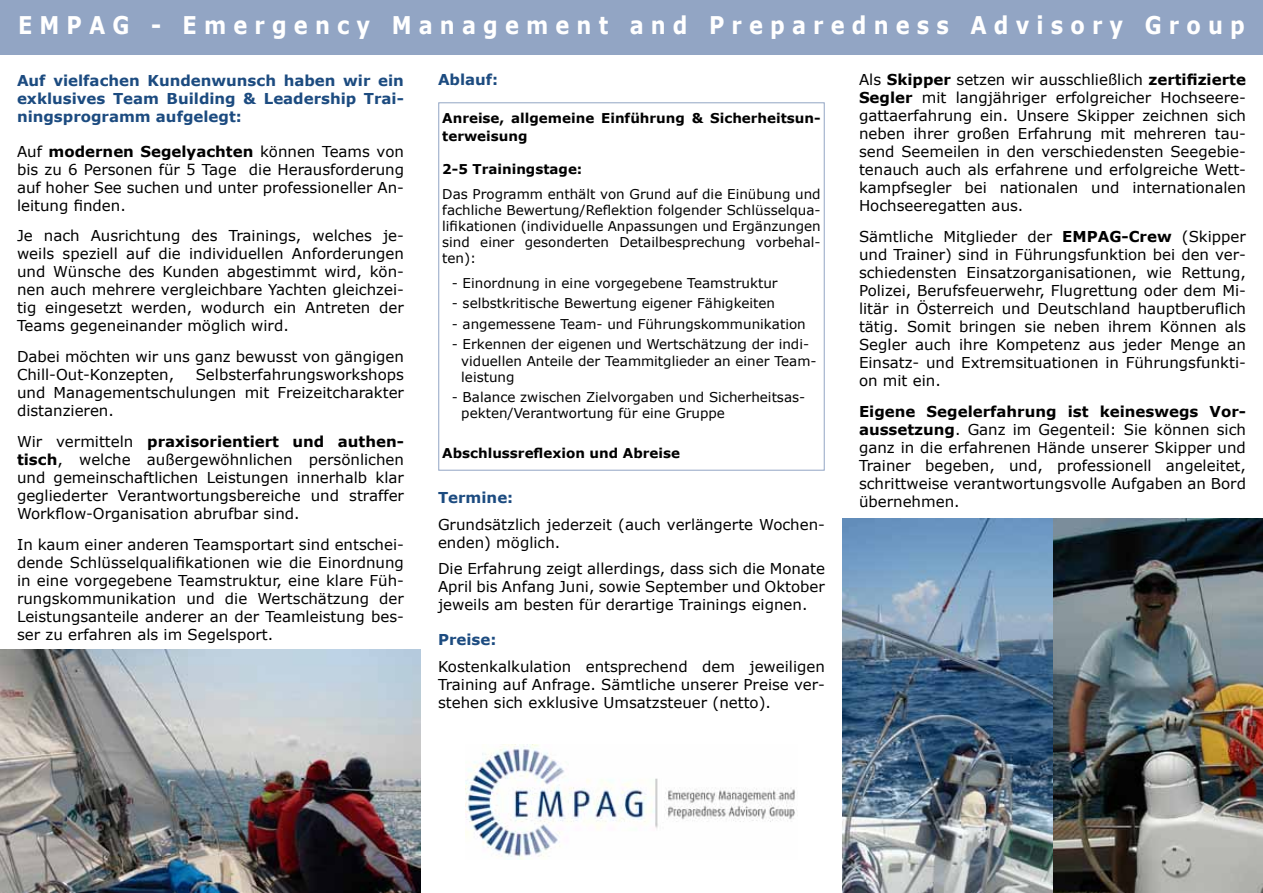
<style>
.page{position:relative;width:1263px;height:893px;background:#fff}
.page>*{position:absolute;margin:0;border:0;box-sizing:border-box;transform-origin:0 0}
.t1{font:700 24.3px "Verdana";letter-spacing:.34em;color:#fff;scale:.86 1}
.t2{font:15px/18px "Verdana";color:#000;text-align:justify}
.t3{font:700 15px/18px "Verdana";color:#1c4b80;text-align:justify}
.t4{font:13.5px/16.2px "Verdana";color:#000}
.t5{font:700 13.5px/18px "Verdana";color:#000}
.s1{font-weight:700}
</style>
<div class="page">
<img style="left:1052px;top:519px;width:211px;height:374px">
<div style="left:438px;top:102px;width:387px;height:369px;border:1px solid #92a5c4"></div>
<div style="left:0;top:0;width:1263px;height:55px;background:#92a5c4"></div>
<img style="left:0;top:650px;width:421px;height:243px">
<img style="left:842px;top:519px;width:210px;height:374px">
<img style="left:465px;top:744px;width:330px;height:115px">
<h1 class="t1" style="left:18px;top:7px;width:1428px">EMPAG - Emergency Management and Preparedness Advisory Group</h1>
<p class="t3" style="left:17px;top:71px;width:388px">Auf vielfachen Kundenwunsch haben wir ein exklusives Team Building &amp; Leadership Trai&shy;ningsprogramm aufgelegt:</p>
<p class="t2" style="left:17px;top:142px;width:388px">Auf <span class="s1">modernen Segelyachten</span> können Teams von bis zu 6 Personen für 5 Tage die Herausforderung auf hoher See suchen und unter professioneller An&shy;leitung finden.</p>
<p class="t2" style="left:17px;top:227px;width:388px">Je nach Ausrichtung des Trainings, welches je&shy;weils speziell auf die individuellen Anforderungen und Wünsche des Kunden abgestimmt wird, kön&shy;nen auch mehrere vergleichbare Yachten gleichzei&shy;tig eingesetzt werden, wodurch ein Antreten der Teams gegeneinander möglich wird.</p>
<p class="t2" style="left:17px;top:348px;width:388px">Dabei möchten wir uns ganz bewusst von gängigen<br>Chill-Out-Konzepten,</p>
<p class="t2" style="left:17px;top:366px;width:388px;text-indent:179px">Selbsterfahrungsworkshops und Managementschulungen mit Freizeitcharakter distanzieren.</p>
<p class="t2" style="left:17px;top:432px;width:388px">Wir vermitteln <span class="s1">praxisorientiert und authen&shy;tisch</span>, welche außergewöhnlichen persönlichen und gemeinschaftlichen Leistungen innerhalb klar gegliederter Verantwortungsbereiche und straffer Workflow-Organisation abrufbar sind.</p>
<p class="t2" style="left:17px;top:535px;width:388px">In kaum einer anderen Teamsportart sind entschei&shy;dende Schlüsselqualifikationen wie die Einordnung in eine vorgegebene Teamstruktur, eine klare Füh&shy;rungskommunikation und die Wertschätzung der Leistungsanteile anderer an der Teamleistung bes&shy;ser zu erfahren als im Segelsport.</p>
<p class="t3" style="left:438px;top:70px;width:62px">Ablauf:</p>
<p class="t5" style="left:442px;top:108px;width:380px">Anreise, allgemeine Einführung &amp; Sicherheitsun&shy;terweisung</p>
<p class="t5" style="left:442px;top:160px;width:142px">2-5 Trainingstage:</p>
<p class="t4" style="left:442px;top:185px;width:380px;text-align:justify">Das Programm enthält von Grund auf die Einübung und fachliche Bewertung/Reflektion folgender Schlüsselqua&shy;lifikationen (individuelle Anpassungen und Ergänzungen sind einer gesonderten Detailbesprechung vorbehal&shy;ten):</p>
<p class="t4" style="left:452px;top:275px;width:327px">- Einordnung in eine vorgegebene Teamstruktur</p>
<p class="t4" style="left:452px;top:295px;width:325px">- selbstkritische Bewertung eigener Fähigkeiten</p>
<p class="t4" style="left:452px;top:316px;width:355px">- angemessene Team- und Führungskommunikation</p>
<p class="t4" style="left:461px;top:336px;width:357px;text-indent:-10px">- Erkennen der eigenen und Wertschätzung der indi&shy;viduellen Anteile der Teammitglieder an einer Team&shy;leistung</p>
<p class="t4" style="left:461px;top:389px;width:345px;text-indent:-10px">- Balance zwischen Zielvorgaben und Sicherheitsas&shy;pekten/Verantwortung für eine Gruppe</p>
<p class="t5" style="left:442px;top:443px;width:239px">Abschlussreflexion und Abreise</p>
<p class="t3" style="left:438px;top:488px;width:77px">Termine:</p>
<p class="t2" style="left:438px;top:515px;width:388px">Grundsätzlich jederzeit (auch verlängerte Wochen&shy;enden) möglich.</p>
<p class="t2" style="left:438px;top:559px;width:388px">Die Erfahrung zeigt allerdings, dass sich die Monate April bis Anfang Juni, sowie September und Oktober jeweils am besten für derartige Trainings eignen.</p>
<p class="t3" style="left:438px;top:630px;width:60px">Preise:</p>
<p class="t2" style="left:438px;top:657px;width:388px">Kostenkalkulation entsprechend dem jeweiligen Training auf Anfrage. Sämtliche unserer Preise ver&shy;stehen sich exklusive Umsatzsteuer (netto).</p>
<p class="t2" style="left:859px;top:71px;width:388px">Als <span class="s1">Skipper</span> setzen wir ausschließlich <span class="s1">zertifizierte Segler</span> mit langjähriger erfolgreicher Hochseere&shy;gattaerfahrung ein. Unsere Skipper zeichnen sich neben ihrer großen Erfahrung mit mehreren tau&shy;send Seemeilen in den verschiedensten Seegebie&shy;tenauch auch als erfahrene und erfolgreiche Wett&shy;kampfsegler bei nationalen und internationalen Hochseeregatten aus.</p>
<p class="t2" style="left:859px;top:227px;width:388px">Sämtliche Mitglieder der <span class="s1">EMPAG-Crew</span> (Skipper und Trainer) sind in Führungsfunktion bei den ver&shy;schiedensten Einsatzorganisationen, wie Rettung, Polizei, Berufsfeuerwehr, Flugrettung oder dem Mi&shy;litär in Österreich und Deutschland hauptberuflich tätig. Somit bringen sie neben ihrem Können als Segler auch ihre Kompetenz aus jeder Menge an Einsatz- und Extremsituationen in Führungsfunkti&shy;on mit ein.</p>
<p class="t2" style="left:859px;top:402px;width:388px"><span class="s1">Eigene Segelerfahrung ist keineswegs Vor&shy;aussetzung</span>. Ganz im Gegenteil: Sie können sich ganz in die erfahrenen Hände unserer Skipper und Trainer begeben, und, professionell angeleitet, schrittweise verantwortungsvolle Aufgaben an Bord übernehmen.</p>
</div>
